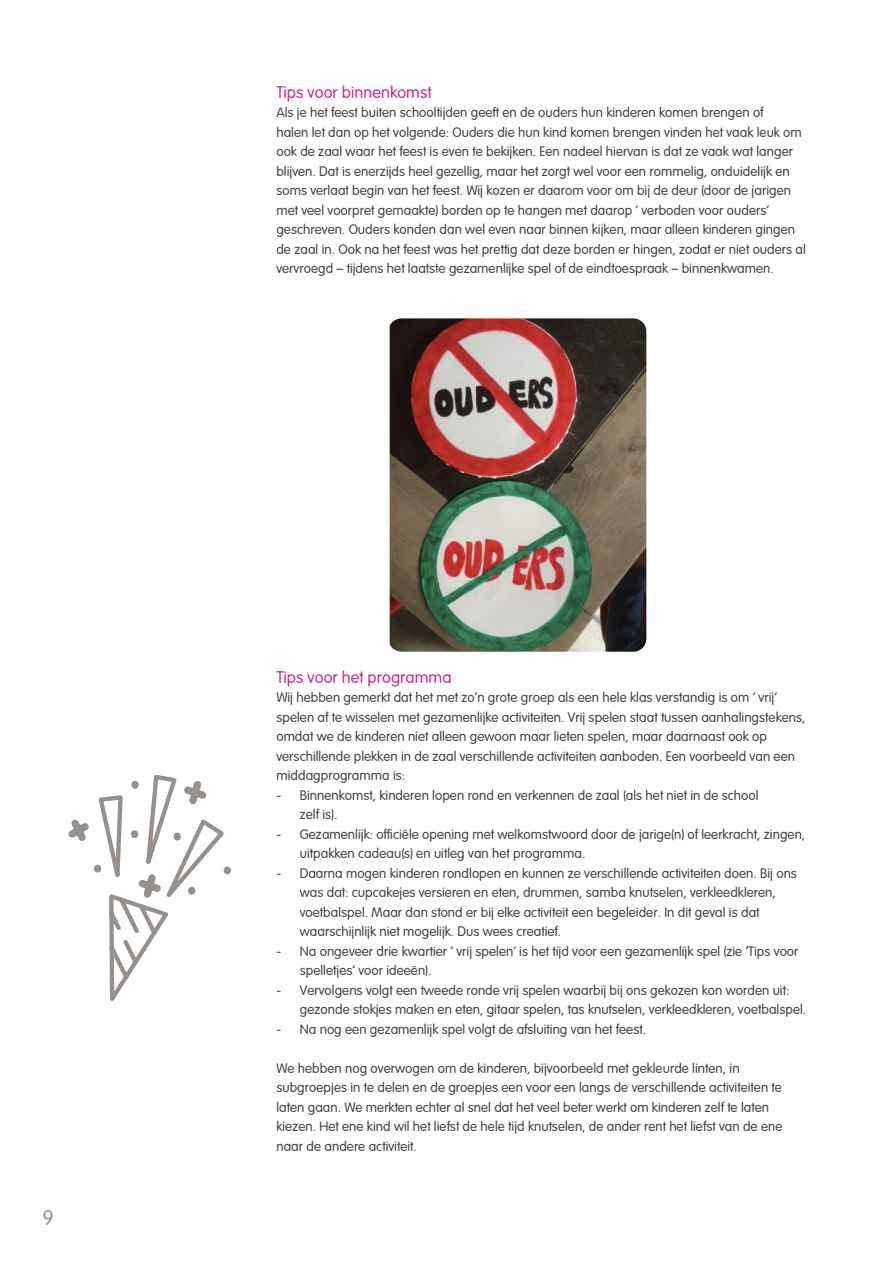
<style>
.page{position:relative;width:893px;height:1263px;background:#fff}
.page>*{position:absolute;margin:0;border:0;box-sizing:border-box;transform-origin:0 0}
.t1{font:21px "Arial Rounded";color:#97908d}
.t2{font:16.5px "Arial Rounded";letter-spacing:.005em;color:#ca2c92}
.t3{font:13.5px/19.5px "Arial Rounded";letter-spacing:.005em;color:#4a423c}
</style>
<div class="page">
<img style="left:390px;top:318px;width:256px;height:334px">
<svg style="left:68px;top:775px;width:163px;height:226px"></svg>
<h1 class="t1" style="left:43px;top:1202px;width:13px">9</h1>
<p class="t2" style="left:276px;top:80px;width:157px">Tips voor binnenkomst</p>
<p class="t3" style="left:276px;top:102px;width:489px">Als je het feest buiten schooltijden geeft en de ouders hun kinderen komen brengen of</p>
<p class="t3" style="left:276px;top:121px;width:531px">halen let dan op het volgende: Ouders die hun kind komen brengen vinden het vaak leuk om ook de zaal waar het feest is even te bekijken. Een nadeel hiervan is dat ze vaak wat langer blijven. Dat is enerzijds heel gezellig, maar het zorgt wel voor een rommelig, onduidelijk en soms verlaat begin van het feest. Wij kozen er daarom voor om bij de deur (door de jarigen met veel voorpret gemaakte) borden op te hangen met daarop ‘ verboden voor ouders’ geschreven. Ouders konden dan wel even naar binnen kijken, maar alleen kinderen gingen de zaal in. Ook na het feest was het prettig dat deze borden er hingen, zodat er niet ouders al vervroegd – tijdens het laatste gezamenlijke spel of de eindtoespraak – binnenkwamen.</p>
<p class="t2" style="left:276px;top:665px;width:177px">Tips voor het programma</p>
<p class="t3" style="left:276px;top:687px;width:530px">Wij hebben gemerkt dat het met zo’n grote groep als een hele klas verstandig is om ‘ vrij’ spelen af te wisselen met gezamenlijke activiteiten. Vrij spelen staat tussen aanhalingstekens, omdat we de kinderen niet alleen gewoon maar lieten spelen, maar daarnaast ook op verschillende plekken in de zaal verschillende activiteiten aanboden. Een voorbeeld van een middagprogramma is:</p>
<p class="t3" style="left:276px;top:784px;width:484px">- Binnenkomst, kinderen lopen rond en verkennen de zaal (als het niet in de school</p>
<p class="t3" style="left:300px;top:804px;width:39px">zelf is).</p>
<p class="t3" style="left:300px;top:823px;width:507px;text-indent:-23px">- Gezamenlijk: officiële opening met welkomstwoord door de jarige(n) of leerkracht, zingen, uitpakken cadeau(s) en uitleg van het programma.</p>
<p class="t3" style="left:300px;top:862px;width:499px;text-indent:-23px">- Daarna mogen kinderen rondlopen en kunnen ze verschillende activiteiten doen. Bij ons was dat: cupcakejes versieren en eten, drummen, samba knutselen, verkleedkleren, voetbalspel. Maar dan stond er bij elke activiteit een begeleider. In dit geval is dat waarschijnlijk niet mogelijk. Dus wees creatief.</p>
<p class="t3" style="left:300px;top:940px;width:500px;text-indent:-23px">- Na ongeveer drie kwartier ‘ vrij spelen’ is het tijd voor een gezamenlijk spel (zie ’Tips voor spelletjes’ voor ideeën).</p>
<p class="t3" style="left:300px;top:979px;width:508px;text-indent:-23px">- Vervolgens volgt een tweede ronde vrij spelen waarbij bij ons gekozen kon worden uit: gezonde stokjes maken en eten, gitaar spelen, tas knutselen, verkleedkleren, voetbalspel.</p>
<p class="t3" style="left:276px;top:1018px;width:371px">- Na nog een gezamenlijk spel volgt de afsluiting van het feest.</p>
<p class="t3" style="left:276px;top:1057px;width:507px">We hebben nog overwogen om de kinderen, bijvoorbeeld met gekleurde linten, in subgroepjes in te delen en de groepjes een voor een langs de verschillende activiteiten te laten gaan. We merkten echter al snel dat het veel beter werkt om kinderen zelf te laten kiezen. Het ene kind wil het liefst de hele tijd knutselen, de ander rent het liefst van de ene naar de andere activiteit.</p>
</div>
